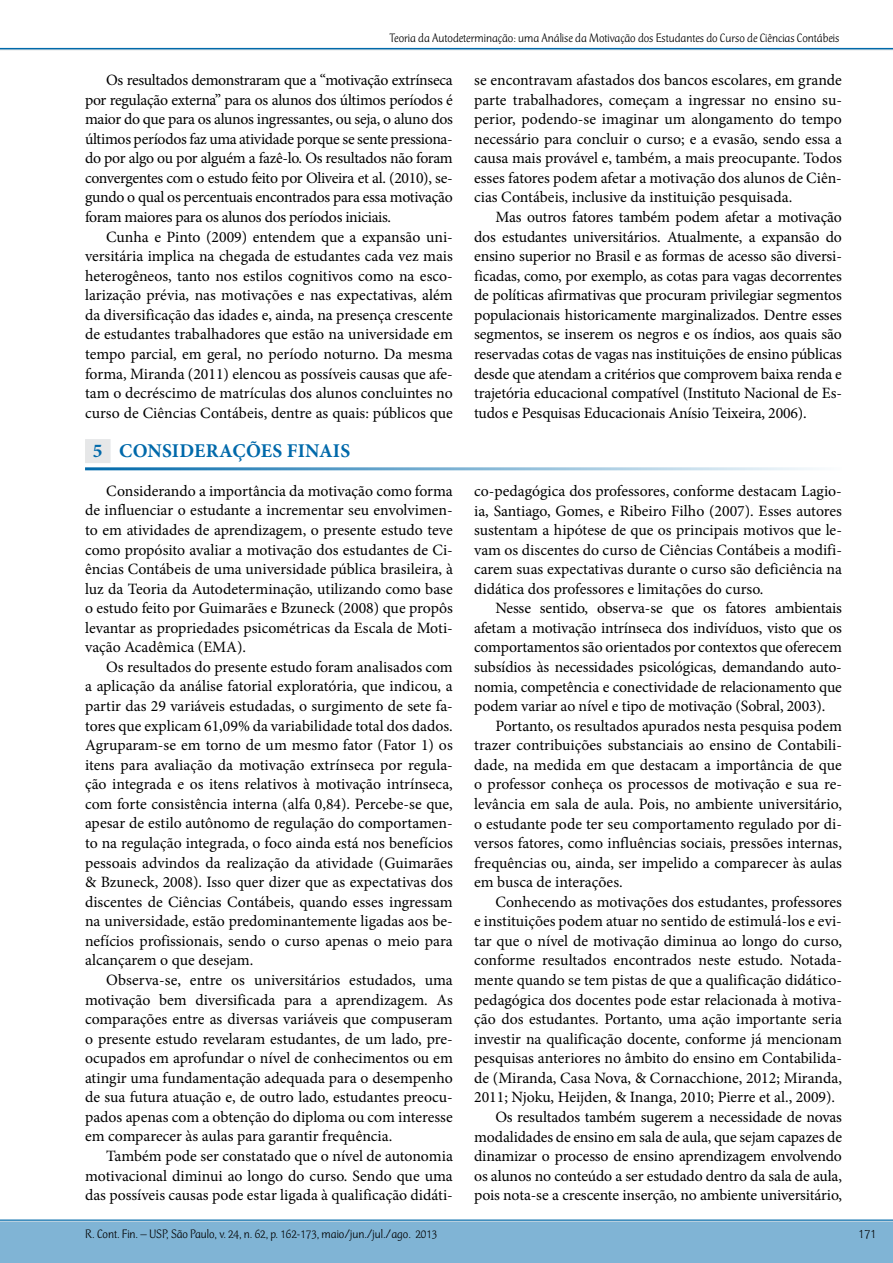
<style>
.page{position:relative;width:893px;height:1263px;background:#fff}
.page>*{position:absolute;margin:0;border:0;box-sizing:border-box;transform-origin:0 0}
.t1{font:700 19.5px "Minion Pro";letter-spacing:.01em;color:#0069aa}
.t2{font:15.75px/19.5px "Minion Pro";letter-spacing:-.005em;color:#000;text-align:justify}
.t3{font:300 13.5px "CT Mercurius Std";color:#000}
.t4{font:300 12.75px "CT Mercurius Std";color:#000}
</style>
<div class="page">
<hr style="left:0;top:49px;width:893px;height:1px;background:#e6e7e8">
<hr style="left:0;top:48px;width:893px;height:1px;background:#0069aa">
<div style="left:0;top:1221px;width:893px;height:42px;background:#80b4d5"></div>
<hr style="left:0;top:1219px;width:893px;height:2px;background:#3387bb">
<div style="left:85px;top:439px;width:26px;height:24px;background:#e6e7e8"></div>
<p class="t4" style="left:390px;top:32px;width:451px">Teoria da Autodeterminação: uma Análise da Motivação dos Estudantes do Curso de Ciências Contábeis</p>
<p class="t2" style="left:85px;top:70px;width:369px;text-indent:21px">Os resultados demonstraram que a “motivação extrínseca por regulação externa” para os alunos dos últimos períodos é maior do que para os alunos ingressantes, ou seja, o aluno dos últimos períodos faz uma atividade porque se sente pressiona&shy;do por algo ou por alguém a fazê-lo. Os resultados não foram convergentes com o estudo feito por Oliveira et al. (2010), se&shy;gundo o qual os percentuais encontrados para essa motivação foram maiores para os alunos dos períodos iniciais.</p>
<p class="t2" style="left:85px;top:227px;width:369px;text-indent:21px">Cunha e Pinto (2009) entendem que a expansão uni&shy;versitária implica na chegada de estudantes cada vez mais heterogêneos, tanto nos estilos cognitivos como na esco&shy;larização prévia, nas motivações e nas expectativas, além da diversificação das idades e, ainda, na presença crescente de estudantes trabalhadores que estão na universidade em tempo parcial, em geral, no período noturno. Da mesma forma, Miranda (2011) elencou as possíveis causas que afe&shy;tam o decréscimo de matrículas dos alunos concluintes no curso de Ciências Contábeis, dentre as quais: públicos que</p>
<p class="t1" style="left:93px;top:437px;width:115px">5 CONSIDERA</p>
<p class="t1" style="left:232px;top:437px;width:98px">ÇÕES FINAIS</p>
<p class="t2" style="left:85px;top:481px;width:369px;text-indent:21px">Considerando a importância da motivação como forma de influenciar o estudante a incrementar seu envolvimen&shy;to em atividades de aprendizagem, o presente estudo teve como propósito avaliar a motivação dos estudantes de Ci&shy;ências Contábeis de uma universidade pública brasileira, à luz da Teoria da Autodeterminação, utilizando como base o estudo feito por Guimarães e Bzuneck (2008) que propôs levantar as propriedades psicométricas da Escala de Moti&shy;vação Acadêmica (EMA).</p>
<p class="t2" style="left:85px;top:657px;width:369px;text-indent:21px">Os resultados do presente estudo foram analisados com a aplicação da análise fatorial exploratória, que indicou, a partir das 29 variáveis estudadas, o surgimento de sete fa&shy;tores que explicam 61,09% da variabilidade total dos dados.<br>Agruparam-se em torno de um mesmo fator (Fator 1) os itens para avaliação da motivação extrínseca por regula&shy;ção integrada e os itens relativos à motivação intrínseca, com forte consistência interna (alfa 0,84). Percebe-se que, apesar de estilo autônomo de regulação do comportamen&shy;to na regulação integrada, o foco ainda está nos benefícios pessoais advindos da realização da atividade (Guimarães &amp; Bzuneck, 2008). Isso quer dizer que as expectativas dos discentes de Ciências Contábeis, quando esses ingressam na universidade, estão predominantemente ligadas aos be&shy;nefícios profissionais, sendo o curso apenas o meio para alcançarem o que desejam.</p>
<p class="t2" style="left:85px;top:970px;width:369px;text-indent:21px">Observa-se, entre os universitários estudados, uma motivação bem diversificada para a aprendizagem. As comparações entre as diversas variáveis que compuseram o presente estudo revelaram estudantes, de um lado, pre&shy;ocupados em aprofundar o nível de conhecimentos ou em atingir uma fundamentação adequada para o desempenho de sua futura atuação e, de outro lado, estudantes preocu&shy;pados apenas com a obtenção do diploma ou com interesse em comparecer às aulas para garantir frequência.</p>
<p class="t2" style="left:85px;top:1146px;width:369px;text-indent:21px">Também pode ser constatado que o nível de autonomia motivacional diminui ao longo do curso. Sendo que uma das possíveis causas pode estar ligada à qualificação didáti-</p>
<p class="t2" style="left:474px;top:70px;width:369px">se encontravam afastados dos bancos escolares, em grande parte trabalhadores, começam a ingressar no ensino su&shy;perior, podendo-se imaginar um alongamento do tempo necessário para concluir o curso; e a evasão, sendo essa a causa mais provável e, também, a mais preocupante. Todos esses fatores podem afetar a motivação dos alunos de Ciên&shy;cias Contábeis, inclusive da instituição pesquisada.</p>
<p class="t2" style="left:474px;top:207px;width:369px;text-indent:21px">Mas outros fatores também podem afetar a motivação dos estudantes universitários. Atualmente, a expansão do ensino superior no Brasil e as formas de acesso são diversi&shy;ficadas, como, por exemplo, as cotas para vagas decorrentes de políticas afirmativas que procuram privilegiar segmentos populacionais historicamente marginalizados. Dentre esses segmentos, se inserem os negros e os índios, aos quais são reservadas cotas de vagas nas instituições de ensino públicas desde que atendam a critérios que comprovem baixa renda e trajetória educacional compatível (Instituto Nacional de Es&shy;tudos e Pesquisas Educacionais Anísio Teixeira, 2006).</p>
<p class="t2" style="left:474px;top:481px;width:369px">co-pedagógica dos professores, conforme destacam Lagio&shy;ia, Santiago, Gomes, e Ribeiro Filho (2007). Esses autores sustentam a hipótese de que os principais motivos que le&shy;vam os discentes do curso de Ciências Contábeis a modifi&shy;carem suas expectativas durante o curso são deficiência na didática dos professores e limitações do curso.</p>
<p class="t2" style="left:474px;top:599px;width:369px;text-indent:21px">Nesse sentido, observa-se que os fatores ambientais afetam a motivação intrínseca dos indivíduos, visto que os comportamentos são orientados por contextos que oferecem subsídios às necessidades psicológicas, demandando auto&shy;nomia, competência e conectividade de relacionamento que podem variar ao nível e tipo de motivação (Sobral, 2003).</p>
<p class="t2" style="left:474px;top:716px;width:369px;text-indent:21px">Portanto, os resultados apurados nesta pesquisa podem trazer contribuições substanciais ao ensino de Contabili&shy;dade, na medida em que destacam a importância de que o professor conheça os processos de motivação e sua re&shy;levância em sala de aula. Pois, no ambiente universitário, o estudante pode ter seu comportamento regulado por di&shy;versos fatores, como influências sociais, pressões internas, frequências ou, ainda, ser impelido a comparecer às aulas em busca de interações.</p>
<p class="t2" style="left:495px;top:892px;width:348px">Conhecendo as motivações dos estudantes, professores</p>
<p class="t2" style="left:474px;top:912px;width:369px">e instituições podem atuar no sentido de estimulá-los e evi-</p>
<p class="t2" style="left:474px;top:931px;width:369px">tar que o nível de motivação diminua ao longo do curso,</p>
<p class="t2" style="left:474px;top:951px;width:369px">conforme resultados encontrados neste estudo. Notada-</p>
<p class="t2" style="left:474px;top:970px;width:369px">mente quando se tem pistas de que a qualificação didático-</p>
<p class="t2" style="left:474px;top:990px;width:369px">pedagógica dos docentes pode estar relacionada à motiva-</p>
<p class="t2" style="left:474px;top:1009px;width:369px">ção dos estudantes. Portanto, uma ação importante seria</p>
<p class="t2" style="left:474px;top:1029px;width:369px">investir na qualificação docente, conforme já mencionam</p>
<p class="t2" style="left:474px;top:1048px;width:369px">pesquisas anteriores no âmbito do ensino em Contabilida-</p>
<p class="t2" style="left:474px;top:1068px;width:369px">de (Miranda, Casa Nova, &amp; Cornacchione, 2012; Miranda,</p>
<p class="t2" style="left:474px;top:1088px;width:362px">2011; Njoku, Heijden, &amp; Inanga, 2010; Pierre et al., 2009).</p>
<p class="t2" style="left:495px;top:1107px;width:348px">Os resultados também sugerem a necessidade de novas</p>
<p class="t2" style="left:474px;top:1127px;width:369px">modalidades de ensino em sala de aula, que sejam capazes de</p>
<p class="t2" style="left:474px;top:1146px;width:369px">dinamizar o processo de ensino aprendizagem envolvendo</p>
<p class="t2" style="left:474px;top:1166px;width:369px">os alunos no conteúdo a ser estudado dentro da sala de aula,</p>
<p class="t2" style="left:474px;top:1185px;width:369px">pois nota-se a crescente inserção, no ambiente universitário,</p>
<p class="t4" style="left:85px;top:1227px;width:354px">R. Cont. Fin. – USP, São Paulo, v. 24, n. 62, p. 162-173, maio/jun./jul./ago. 2013</p>
<p class="t3" style="left:858px;top:1227px;width:19px">171</p>
</div>
